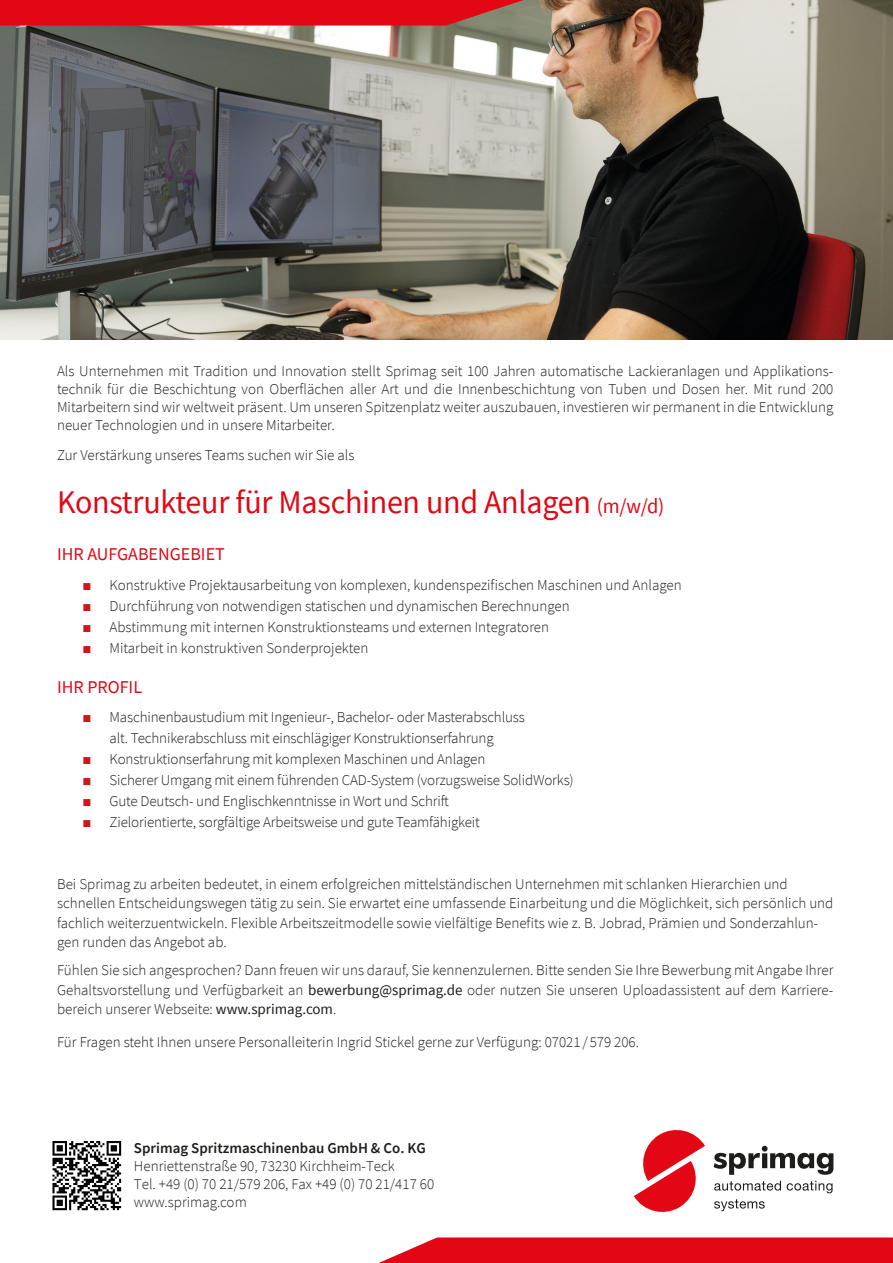
<style>
.page{position:relative;width:893px;height:1263px;background:#fff}
.page>*{position:absolute;margin:0;border:0;box-sizing:border-box;transform-origin:0 0}
.t1{font:33px "Source Sans Pro";letter-spacing:-.01em;color:#e30614}
.t2{font:18px "Source Sans Pro";color:#e30614}
.t3{font:300 15px/18px "Source Sans Pro";color:#1d1d1b}
.t4{font:600 15px "Source Sans Pro";color:#1d1d1b}
.s1{font-size:21px}
.s2{font-family:"Arial";font-weight:400;color:#cd171a}
.s3{font-weight:400}
</style>
<div class="page">
<svg style="left:714px;top:1181px;width:67px;height:9px"></svg>
<svg style="left:787px;top:1181px;width:46px;height:12px"></svg>
<svg style="left:714px;top:1199px;width:51px;height:12px"></svg>
<svg style="left:714px;top:1146px;width:119px;height:29px"></svg>
<svg style="left:634px;top:1130px;width:71px;height:82px"></svg>
<svg style="left:379px;top:1237px;width:514px;height:26px;background:#e51825"></svg>
<img style="left:52px;top:1141px;width:70px;height:70px">
<img style="left:0;top:0;width:893px;height:339px">
<svg style="left:0;top:0;width:524px;height:26px;background:#da121d"></svg>
<p class="t3" style="left:57px;top:362px;width:778px;text-align:justify">Als Unternehmen mit Tradition und Innovation stellt Sprimag seit 100 Jahren automatische Lackieranlagen und Applikations&shy;technik für die Beschichtung von Oberflächen aller Art und die Innenbeschichtung von Tuben und Dosen her. Mit rund 200<br>Mitarbeitern sind wir weltweit präsent. Um unseren Spitzenplatz weiter auszubauen, investieren wir permanent in die Entwicklung neuer Technologien und in unsere Mitarbeiter.</p>
<p class="t3" style="left:57px;top:446px;width:299px">Zur Verstärkung unseres Teams suchen wir Sie als</p>
<h1 class="t1" style="left:57px;top:481px;width:609px">Konstrukteur für Maschinen und Anlagen <span class="s1">(m/w/d)</span></h1>
<p class="t2" style="left:57px;top:543px;width:169px">IHR AUFGABENGEBIET</p>
<p class="t3" style="left:83px;top:576px;width:601px"><span class="s2">■</span> Konstruktive Projektausarbeitung von komplexen, kundenspezifischen Maschinen und Anlagen</p>
<p class="t3" style="left:83px;top:597px;width:489px"><span class="s2">■</span> Durchführung von notwendigen statischen und dynamischen Berechnungen</p>
<p class="t3" style="left:83px;top:618px;width:468px"><span class="s2">■</span> Abstimmung mit internen Konstruktionsteams und externen Integratoren</p>
<p class="t3" style="left:83px;top:639px;width:287px"><span class="s2">■</span> Mitarbeit in konstruktiven Sonderprojekten</p>
<p class="t2" style="left:57px;top:675px;width:87px">IHR PROFIL</p>
<p class="t3" style="left:83px;top:707px;width:444px;line-height:21px;text-align:center"><span class="s2">■</span> Maschinenbaustudium mit Ingenieur-, Bachelor- oder Masterabschluss alt. Technikerabschluss mit einschlägiger Konstruktionserfahrung</p>
<p class="t3" style="left:83px;top:750px;width:404px"><span class="s2">■</span> Konstruktionserfahrung mit komplexen Maschinen und Anlagen</p>
<p class="t3" style="left:83px;top:771px;width:493px"><span class="s2">■</span> Sicherer Umgang mit einem führenden CAD-System (vorzugsweise SolidWorks)</p>
<p class="t3" style="left:83px;top:792px;width:368px"><span class="s2">■</span> Gute Deutsch- und Englischkenntnisse in Wort und Schrift</p>
<p class="t3" style="left:83px;top:813px;width:399px"><span class="s2">■</span> Zielorientierte, sorgfältige Arbeitsweise und gute Teamfähigkeit</p>
<p class="t3" style="left:57px;top:874px;width:778px;line-height:19.5px">Bei Sprimag zu arbeiten bedeutet, in einem erfolgreichen mittelständischen Unternehmen mit schlanken Hierarchien und schnellen Entscheidungswegen tätig zu sein. Sie erwartet eine umfassende Einarbeitung und die Möglichkeit, sich persönlich und fachlich weiterzuentwickeln. Flexible Arbeitszeitmodelle sowie vielfältige Benefits wie z. B. Jobrad, Prämien und Sonderzahlun&shy;gen runden das Angebot ab.</p>
<p class="t3" style="left:57px;top:960px;width:778px;line-height:19.5px;text-align:justify">Fühlen Sie sich angesprochen? Dann freuen wir uns darauf, Sie kennenzulernen. Bitte senden Sie Ihre Bewerbung mit Angabe Ihrer Gehaltsvorstellung und Verfügbarkeit an <span class="s3">bewerbung@sprimag.de</span> oder nutzen Sie unseren Upload assistent auf dem Karriere&shy;bereich unserer Webseite: <span class="s3">www.sprimag.com</span>.</p>
<p class="t3" style="left:57px;top:1032px;width:584px">Für Fragen steht Ihnen unsere Personalleiterin Ingrid Stickel gerne zur Verfügung: 07021 / 579 206.</p>
<p class="t4" style="left:134px;top:1138px;width:293px">Sprimag Spritzmaschinenbau GmbH &amp; Co. KG</p>
<p class="t3" style="left:134px;top:1157px;width:302px">Henriettenstraße 90, 73230 Kirchheim-Teck<br>Tel. +49 (0) 70 21/579 206, Fax +49 (0) 70 21/417 60 www.sprimag.com</p>
</div>
